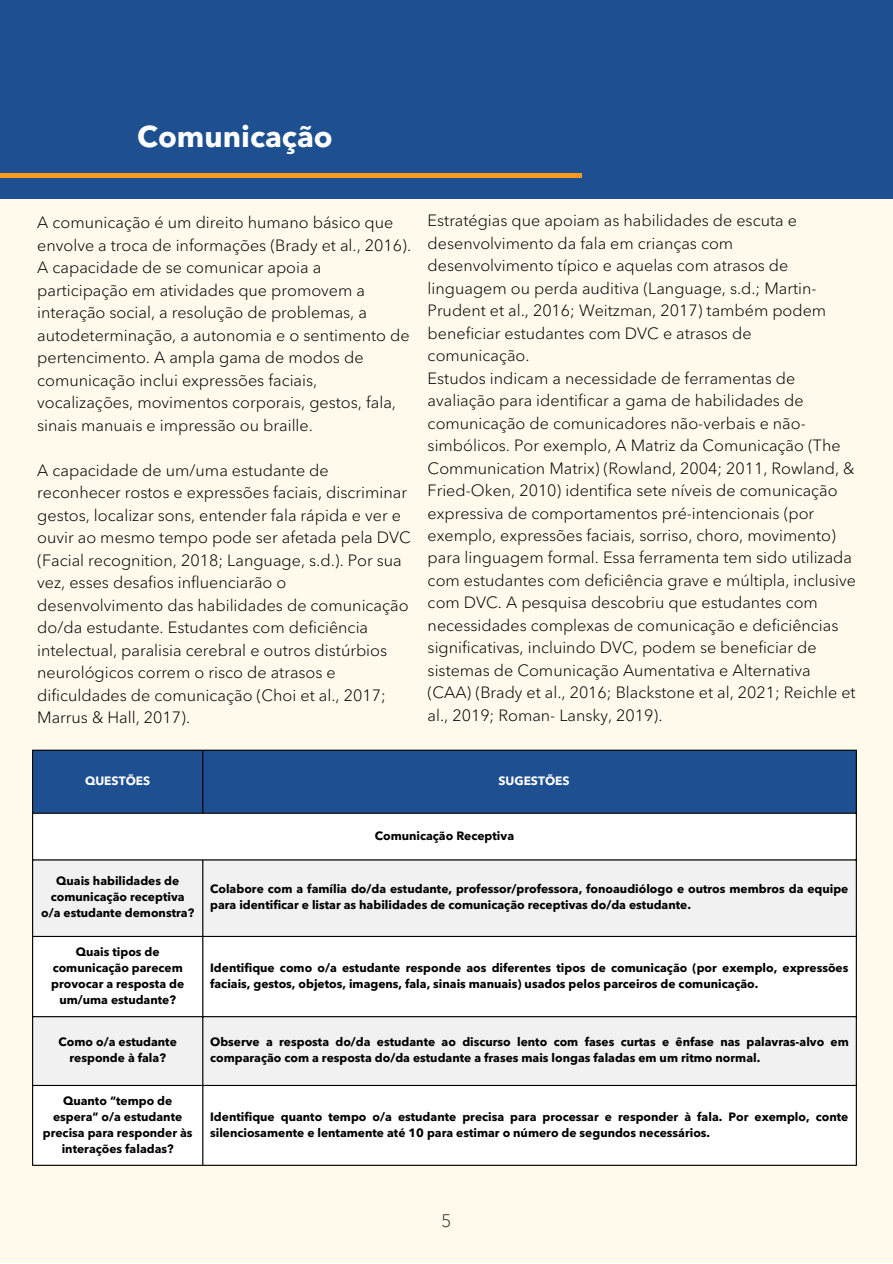
<style>
.page{position:relative;width:893px;height:1264px;background:#fff}
.page>*{position:absolute;margin:0;border:0;box-sizing:border-box;transform-origin:0 0}
.t1{font:700 29.85px "Avenir Next LT Pro";color:#fff}
.t2{font:300 18px "Avenir Next LT Pro";color:#373636}
.t3{font:300 16.2px/22.5px "Avenir Next LT Pro";color:#000}
.t4{font:700 12px/16px "Avenir Next LT Pro";color:#000;text-align:center}
.t5{font:700 12px "Avenir Next LT Pro";color:#fff}
</style>
<div class="page">
<div style="left:0;top:0;width:892px;height:1262px;background:#fffaec"></div>
<div style="left:0;top:0;width:892px;height:199px;background:#1d4f91"></div>
<div style="left:33px;top:750px;width:822px;height:62px;background:#1d4f91"></div>
<div style="left:33px;top:813px;width:822px;height:351px;background:#fff"></div>
<svg style="left:33px;top:860px;width:822px;height:224px;fill:#f1f1f1"></svg>
<hr style="left:32px;top:750px;width:1px;height:414px;background:#000">
<hr style="left:202px;top:750px;width:1px;height:62px;background:#000">
<hr style="left:202px;top:860px;width:1px;height:304px;background:#000">
<hr style="left:855px;top:750px;width:1px;height:414px;background:#000">
<hr style="left:32px;top:749px;width:824px;height:1px;background:#000">
<hr style="left:32px;top:812px;width:824px;height:1px;background:#000">
<hr style="left:32px;top:859px;width:824px;height:1px;background:#000">
<hr style="left:32px;top:935px;width:824px;height:2px;background:#000">
<hr style="left:32px;top:1016px;width:824px;height:1px;background:#000">
<hr style="left:32px;top:1084px;width:824px;height:1px;background:#000">
<hr style="left:32px;top:1164px;width:824px;height:1px;background:#000">
<hr style="left:0;top:173px;width:581px;height:4px;background:#f89c1d">
<h1 class="t1" style="left:137px;top:124px;width:197px">Comunicação</h1>
<p class="t3" style="left:37px;top:213px;width:375px">A comunicação é um direito humano básico que envolve a troca de informações (Brady et al., 2016).<br>A capacidade de se comunicar apoia a participação em atividades que promovem a interação social, a resolução de problemas, a autodeterminação, a autonomia e o sentimento de pertencimento. A ampla gama de modos de comunicação inclui expressões faciais, vocalizações, movimentos corporais, gestos, fala, sinais manuais e impressão ou braille.</p>
<p class="t3" style="left:37px;top:460px;width:375px">A capacidade de um/uma estudante de reconhecer rostos e expressões faciais, discriminar gestos, localizar sons, entender fala rápida e ver e ouvir ao mesmo tempo pode ser afetada pela DVC (Facial recognition, 2018; Language, s.d.). Por sua vez, esses desafios influenciarão o desenvolvimento das habilidades de comunicação do/da estudante. Estudantes com deficiência intelectual, paralisia cerebral e outros distúrbios neurológicos correm o risco de atrasos e dificuldades de comunicação (Choi et al., 2017; Marrus &amp; Hall, 2017).</p>
<p class="t3" style="left:427px;top:211px;width:430px">Estratégias que apoiam as habilidades de escuta e desenvolvimento da fala em crianças com desenvolvimento típico e aquelas com atrasos de linguagem ou perda auditiva (Language, s.d.; Martin-Prudent et al., 2016; Weitzman, 2017) também podem beneficiar estudantes com DVC e atrasos de comunicação.<br>Estudos indicam a necessidade de ferramentas de avaliação para identificar a gama de habilidades de comunicação de comunicadores não-verbais e não&shy;simbólicos. Por exemplo, A Matriz da Comunicação (The Communication Matrix) (Rowland, 2004; 2011, Rowland, &amp; Fried-Oken, 2010) identifica sete níveis de comunicação expressiva de comportamentos pré-intencionais (por exemplo, expressões faciais, sorriso, choro, movimento) para linguagem formal. Essa ferramenta tem sido utilizada com estudantes com deficiência grave e múltipla, inclusive com DVC. A pesquisa descobriu que estudantes com necessidades complexas de comunicação e deficiências significativas, incluindo DVC, podem se beneficiar de sistemas de Comunicação Aumentativa e Alternativa (CAA) (Brady et al., 2016; Blackstone et al, 2021; Reichle et al., 2019; Roman- Lansky, 2019).</p>
<p class="t5" style="left:85px;top:775px;width:67px">QUESTÕES</p>
<p class="t5" style="left:498px;top:775px;width:73px">SUGESTÕES</p>
<p class="t4" style="left:375px;top:828px;width:141px">Comunicação Receptiva</p>
<p class="t4" style="left:41px;top:874px;width:154px">Quais habilidades de comunicação receptiva o/a estudante demonstra?</p>
<p class="t4" style="left:210px;top:882px;width:639px;text-align:left">Colabore com a família do/da estudante, professor/professora, fonoaudiólogo e outros membros da equipe para identificar e listar as habilidades de comunicação receptivas do/da estudante.</p>
<p class="t4" style="left:51px;top:944px;width:134px">Quais tipos de comunicação parecem provocar a resposta de um/uma estudante?</p>
<p class="t4" style="left:210px;top:960px;width:639px;text-align:left">Identifique como o/a estudante responde aos diferentes tipos de comunicação (por exemplo, expressões faciais, gestos, objetos, imagens, fala, sinais manuais) usados pelos parceiros de comunicação.</p>
<p class="t4" style="left:59px;top:1034px;width:120px">Como o/a estudante responde à fala?</p>
<p class="t4" style="left:210px;top:1034px;width:640px;text-align:left">Observe a resposta do/da estudante ao discurso lento com fases curtas e ênfase nas palavras-alvo em comparação com a resposta do/da estudante a frases mais longas faladas em um ritmo normal.</p>
<p class="t4" style="left:43px;top:1093px;width:151px">Quanto “tempo de espera” o/a estudante precisa para responder às interações faladas?</p>
<p class="t4" style="left:210px;top:1109px;width:639px;text-align:left">Identifique quanto tempo o/a estudante precisa para processar e responder à fala. Por exemplo, conte silenciosamente e lentamente até 10 para estimar o número de segundos necessários.</p>
<p class="t2" style="left:441px;top:1213px;width:12px">5</p>
</div>
